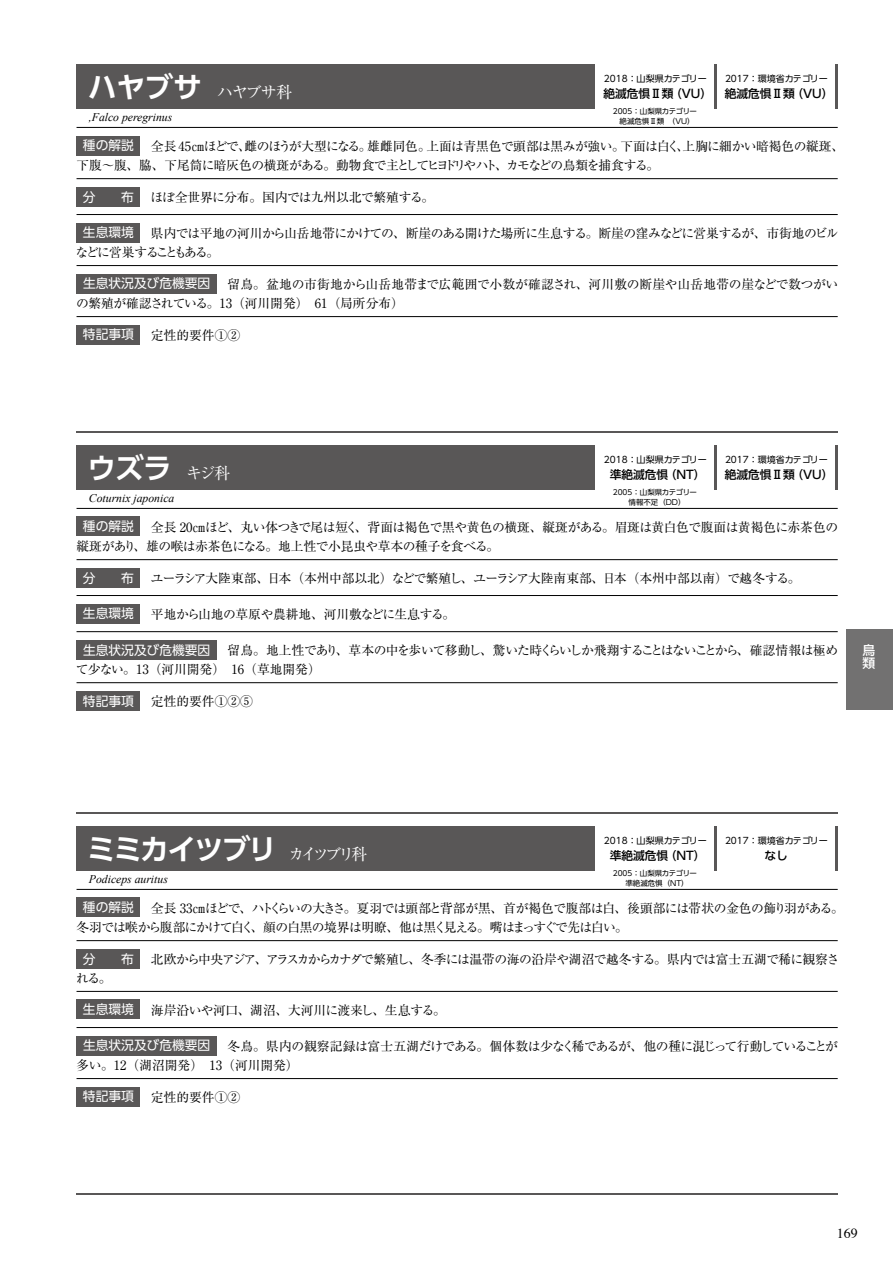
<style>
.page{position:relative;width:893px;height:1263px;background:#fff}
.page>*{position:absolute;margin:0;border:0;box-sizing:border-box;transform-origin:0 0}
.t1{font:700 28.65px "UD Shin Go Pro De";letter-spacing:-.06em;color:#fff}
.t2{font:15.9px "Ryumin Pro";letter-spacing:-.065em;color:#fff}
.t3{font:13.8px "Times";color:#000}
.t4{font:12.75px/19.2px "Ryumin Pro";letter-spacing:-.035em;color:#000}
.t5{font:12.75px/19.2px "Ryumin Pro";letter-spacing:-.01em;color:#000}
.t6{font:12.75px "UD Shin Go Pro";color:#fff}
.t7{font:12.75px/19.2px "Ryumin Pro";letter-spacing:-.065em;color:#000}
.t8{font:12.75px "Ryumin Pro";color:#000}
.t9{font:500 12.75px/12.8px "UD Shin Go Pro";color:#fff}
.t10{font:500 11.7px "UD Shin Go Pro";color:#000}
.t11{font:italic 11.7px "Times New Roman";color:#000}
.t12{font:9px "UD Shin Go Pro";color:#000}
.t13{font:7.5px/9.6px "UD Shin Go Pro";color:#000;text-align:center}
.s1{font-family:"UD Shin Go Pro De";font-weight:700;font-size:28.65px}
.s2{font-family:"Ryumin Pro";font-weight:400;font-size:15.9px}
</style>
<div class="page">
<div style="left:846px;top:629px;width:47px;height:81px;background:#727171"></div>
<hr style="left:77px;top:431px;width:761px;height:2px;background:#595757">
<div style="left:77px;top:64px;width:518px;height:44px;background:#595757"></div>
<hr style="left:714px;top:64px;width:2px;height:44px;background:#595757">
<hr style="left:836px;top:64px;width:2px;height:44px;background:#595757">
<hr style="left:77px;top:127px;width:761px;height:1px;background:#000">
<hr style="left:77px;top:178px;width:761px;height:1px;background:#000">
<div style="left:77px;top:136px;width:63px;height:19px;background:#595757"></div>
<hr style="left:77px;top:214px;width:761px;height:1px;background:#000">
<hr style="left:77px;top:265px;width:761px;height:1px;background:#000">
<hr style="left:77px;top:316px;width:761px;height:1px;background:#000">
<div style="left:77px;top:325px;width:63px;height:19px;background:#595757"></div>
<div style="left:77px;top:187px;width:63px;height:19px;background:#595757"></div>
<div style="left:77px;top:223px;width:63px;height:19px;background:#595757"></div>
<div style="left:77px;top:274px;width:140px;height:19px;background:#595757"></div>
<hr style="left:77px;top:812px;width:761px;height:2px;background:#595757">
<div style="left:77px;top:445px;width:518px;height:44px;background:#595757"></div>
<hr style="left:714px;top:445px;width:2px;height:44px;background:#595757">
<hr style="left:836px;top:445px;width:2px;height:44px;background:#595757">
<hr style="left:77px;top:508px;width:761px;height:1px;background:#000">
<hr style="left:77px;top:559px;width:761px;height:1px;background:#000">
<div style="left:77px;top:517px;width:63px;height:19px;background:#595757"></div>
<hr style="left:77px;top:595px;width:761px;height:1px;background:#000">
<hr style="left:77px;top:631px;width:761px;height:1px;background:#000">
<hr style="left:77px;top:682px;width:761px;height:1px;background:#000">
<div style="left:77px;top:691px;width:63px;height:19px;background:#595757"></div>
<div style="left:77px;top:568px;width:63px;height:19px;background:#595757"></div>
<div style="left:77px;top:604px;width:63px;height:19px;background:#595757"></div>
<div style="left:77px;top:640px;width:140px;height:19px;background:#595757"></div>
<hr style="left:77px;top:1193px;width:761px;height:2px;background:#595757">
<div style="left:77px;top:826px;width:518px;height:44px;background:#595757"></div>
<hr style="left:714px;top:826px;width:2px;height:44px;background:#595757">
<hr style="left:836px;top:826px;width:2px;height:44px;background:#595757">
<hr style="left:77px;top:889px;width:761px;height:1px;background:#000">
<hr style="left:77px;top:940px;width:761px;height:1px;background:#000">
<div style="left:77px;top:898px;width:63px;height:19px;background:#595757"></div>
<hr style="left:77px;top:991px;width:761px;height:1px;background:#000">
<hr style="left:77px;top:1027px;width:761px;height:1px;background:#000">
<hr style="left:77px;top:1078px;width:761px;height:1px;background:#000">
<div style="left:77px;top:1087px;width:63px;height:19px;background:#595757"></div>
<div style="left:77px;top:949px;width:63px;height:19px;background:#595757"></div>
<div style="left:77px;top:1000px;width:63px;height:19px;background:#595757"></div>
<div style="left:77px;top:1036px;width:140px;height:19px;background:#595757"></div>
<p class="t2" style="left:88px;top:80px;width:206px"><span class="s1">ハヤブサ</span> ハヤブサ科</p>
<p class="t11" style="left:89px;top:109px;width:85px">,Falco peregrinus</p>
<p class="t12" style="left:604px;top:71px;width:104px">2018：山梨県カテゴリー</p>
<p class="t10" style="left:603px;top:84px;width:110px">絶滅危惧Ⅱ類（VU）</p>
<p class="t13" style="left:613px;top:106px;width:86px">2005：山梨県カテゴリー絶滅危惧Ⅱ類　（VU）</p>
<p class="t12" style="left:725px;top:71px;width:104px">2017：環境省カテゴリー</p>
<p class="t10" style="left:725px;top:84px;width:110px">絶滅危惧Ⅱ類（VU）</p>
<p class="t6" style="left:83px;top:135px;width:53px">種の解説</p>
<p class="t4" style="left:77px;top:135px;width:769px;text-indent:74px">全長 45㎝ほどで、雌のほうが大型になる。雄雌同色。上面は青黒色で頭部は黒みが強い。下面は白く、上胸に細かい暗褐色の縦斑、下腹～腹、脇、下尾筒に暗灰色の横斑がある。動物食で主としてヒヨドリやハト、カモなどの鳥類を捕食する。</p>
<p class="t6" style="left:83px;top:186px;width:53px">分　　布</p>
<p class="t6" style="left:83px;top:222px;width:53px">生息環境</p>
<p class="t6" style="left:83px;top:273px;width:129px">生息状況及び危機要因</p>
<p class="t5" style="left:150px;top:187px;width:285px">ほぼ全世界に分布。国内では九州以北で繁殖する。</p>
<p class="t7" style="left:76px;top:222px;width:764px;text-indent:75px">県内では平地の河川から山岳地帯にかけての、断崖のある開けた場所に生息する。断崖の窪みなどに営巣するが、市街地のビルなどに営巣することもある。</p>
<p class="t5" style="left:76px;top:273px;width:764px;text-indent:151px">留鳥。盆地の市街地から山岳地帯まで広範囲で小数が確認され、河川敷の断崖や山岳地帯の崖などで数つがいの繁殖が確認されている。13（河川開発）　61（局所分布）</p>
<p class="t6" style="left:83px;top:324px;width:53px">特記事項</p>
<p class="t8" style="left:151px;top:325px;width:91px">定性的要件①②</p>
<h1 class="t1" style="left:87px;top:445px;width:145px">ウズラ <span class="s2">キジ科</span></h1>
<p class="t11" style="left:89px;top:490px;width:87px">Coturnix japonica</p>
<p class="t12" style="left:604px;top:452px;width:104px">2018：山梨県カテゴリー</p>
<p class="t10" style="left:610px;top:465px;width:97px">準絶滅危惧（NT）</p>
<p class="t13" style="left:613px;top:487px;width:86px">2005：山梨県カテゴリー情報不足（DD）</p>
<p class="t12" style="left:725px;top:452px;width:104px">2017：環境省カテゴリー</p>
<p class="t10" style="left:725px;top:465px;width:110px">絶滅危惧Ⅱ類（VU）</p>
<p class="t6" style="left:83px;top:516px;width:53px">種の解説</p>
<p class="t4" style="left:77px;top:516px;width:763px;text-indent:74px">全長 20㎝ほど、丸い体つきで尾は短く、背面は褐色で黒や黄色の横斑、縦斑がある。眉斑は黄白色で腹面は黄褐色に赤茶色の縦斑があり、雄の喉は赤茶色になる。地上性で小昆虫や草本の種子を食べる。</p>
<p class="t6" style="left:83px;top:567px;width:53px">分　　布</p>
<p class="t6" style="left:83px;top:603px;width:53px">生息環境</p>
<p class="t6" style="left:83px;top:639px;width:129px">生息状況及び危機要因</p>
<p class="t4" style="left:151px;top:568px;width:651px">ユーラシア大陸東部、日本（本州中部以北）などで繁殖し、ユーラシア大陸南東部、日本（本州中部以南）で越冬する。</p>
<p class="t4" style="left:151px;top:603px;width:306px">平地から山地の草原や農耕地、河川敷などに生息する。</p>
<p class="t4" style="left:76px;top:640px;width:764px;text-indent:152px">留鳥。地上性であり、草本の中を歩いて移動し、驚いた時くらいしか飛翔することはないことから、確認情報は極めて少ない。13（河川開発）　16（草地開発）</p>
<p class="t6" style="left:83px;top:690px;width:53px">特記事項</p>
<p class="t8" style="left:151px;top:691px;width:104px">定性的要件①②⑤</p>
<p class="t9" style="left:862px;top:644px;width:14px">鳥類</p>
<h1 class="t1" style="left:87px;top:825px;width:281px">ミミカイツブリ <span class="s2">カイツブリ科</span></h1>
<p class="t11" style="left:89px;top:871px;width:80px">Podiceps auritus</p>
<p class="t12" style="left:604px;top:833px;width:104px">2018：山梨県カテゴリー</p>
<p class="t10" style="left:610px;top:846px;width:97px">準絶滅危惧（NT）</p>
<p class="t13" style="left:613px;top:868px;width:86px">2005：山梨県カテゴリー準絶滅危惧（NT）</p>
<p class="t12" style="left:725px;top:833px;width:104px">2017：環境省カテゴリー</p>
<p class="t10" style="left:764px;top:846px;width:25px">なし</p>
<p class="t6" style="left:83px;top:897px;width:53px">種の解説</p>
<p class="t4" style="left:77px;top:897px;width:769px;text-indent:74px">全長 33㎝ほどで、ハトくらいの大きさ。夏羽では頭部と背部が黒、首が褐色で腹部は白、後頭部には帯状の金色の飾り羽がある。冬羽では喉から腹部にかけて白く、顔の白黒の境界は明瞭、他は黒く見える。嘴はまっすぐで先は白い。</p>
<p class="t6" style="left:83px;top:948px;width:53px">分　　布</p>
<p class="t6" style="left:83px;top:999px;width:53px">生息環境</p>
<p class="t6" style="left:83px;top:1035px;width:129px">生息状況及び危機要因</p>
<p class="t4" style="left:151px;top:948px;width:690px">北欧から中央アジア、アラスカからカナダで繁殖し、冬季には温帯の海の沿岸や湖沼で越冬する。県内では富士五湖で稀に観察さ</p>
<p class="t4" style="left:76px;top:968px;width:37px">れる。</p>
<p class="t4" style="left:151px;top:999px;width:296px">海岸沿いや河口、湖沼、大河川に渡来し、生息する。</p>
<p class="t4" style="left:77px;top:1035px;width:763px;text-indent:151px">冬鳥。県内の観察記録は富士五湖だけである。個体数は少なく稀であるが、他の種に混じって行動していることが多い。12（湖沼開発）　13（河川開発）</p>
<p class="t6" style="left:83px;top:1086px;width:53px">特記事項</p>
<p class="t8" style="left:151px;top:1087px;width:91px">定性的要件①②</p>
<p class="t3" style="left:837px;top:1220px;width:22px">169</p>
</div>
